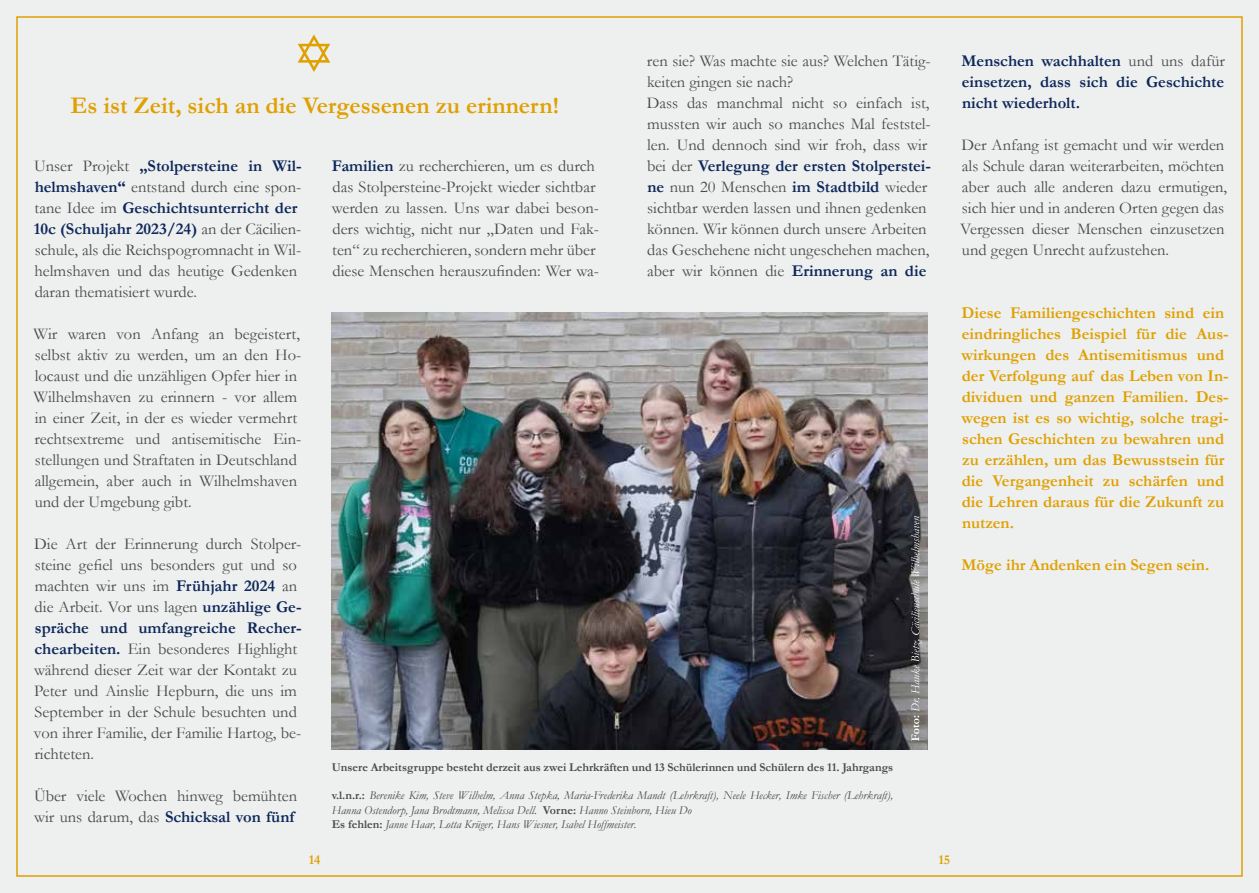
<style>
.page{position:relative;width:1259px;height:893px;background:#eeefef}
.page>*{position:absolute;margin:0;border:0;box-sizing:border-box;transform-origin:0 0}
.t1{font:700 24px "Garamond";color:#e0a000}
.t2{font:16.5px/21px "Garamond";color:#474a4b}
.t3{font:700 16.5px/21px "Garamond";color:#e0a000}
.t4{font:700 16.5px/21px "Garamond";color:#0c2759;text-align:justify}
.t5{font:700 13.5px "Garamond";color:#e0a000}
.t6{font:italic 12px/14.4px "Garamond";color:#474a4b}
.t7{font:700 12px "Garamond";color:#474a4b}
.s1{font-weight:700;color:#0c2759}
.s2{font-weight:400;color:#474a4b}
.s3{font-weight:700;font-style:normal}
</style>
<div class="page">
<div style="left:16px;top:16px;width:1226px;height:861px;background:#eeefef;border:2px solid #e0a000"></div>
<svg style="left:298px;top:34px;width:32px;height:38px"></svg>
<img style="left:332px;top:312px;width:595px;height:438px">
<svg style="left:911px;top:516px;width:11px;height:225px;background:#797879"></svg>
<p class="t2" style="left:646px;top:49px;width:286px">ren sie? Was machte sie aus? Welchen Tätig&shy;keiten gingen sie nach?<br>Dass das manchmal nicht so einfach ist, mussten wir auch so manches Mal feststel&shy;len. Und dennoch sind wir froh, dass wir bei der <span class="s1">Verlegung der ersten Stolperstei&shy;ne</span> nun 20 Menschen <span class="s1">im Stadtbild</span> wieder sichtbar werden lassen und ihnen gedenken können. Wir können durch unsere Arbeiten das Geschehene nicht ungeschehen machen, aber wir können die <span class="s1">Erinnerung an die</span></p>
<p class="t4" style="left:961px;top:50px;width:265px">Menschen wachhalten <span class="s2">und uns dafür </span>einsetzen, dass sich die Geschichte nicht wiederholt.</p>
<h1 class="t1" style="left:71px;top:89px;width:490px">Es ist Zeit, sich an die Vergessenen zu erinnern!</h1>
<p class="t2" style="left:960px;top:133px;width:268px">Der Anfang ist gemacht und wir werden als Schule daran weiterarbeiten, möchten aber auch alle anderen dazu ermutigen, sich hier und in anderen Orten gegen das Vergessen dieser Menschen einzusetzen und gegen Unrecht aufzustehen.</p>
<p class="t2" style="left:332px;top:154px;width:269px"><span class="s1">Familien</span> zu recherchieren, um es durch das Stolpersteine-Projekt wieder sichtbar werden zu lassen. Uns war dabei beson&shy;ders wichtig, nicht nur „Daten und Fak&shy;ten“ zu recherchieren, sondern mehr über diese Menschen herauszufinden: Wer wa-</p>
<p class="t2" style="left:34px;top:154px;width:269px">Unser Projekt <span class="s1">„Stolpersteine in Wil&shy;helmshaven“</span> entstand durch eine spon&shy;tane Idee im <span class="s1">Geschichtsunterricht der 10c (Schuljahr 2023/24)</span> an der Cäcilien&shy;schule, als die Reichspogromnacht in Wil&shy;helmshaven und das heutige Gedenken daran thematisiert wurde.</p>
<p class="t2" style="left:34px;top:322px;width:269px">Wir waren von Anfang an begeistert, selbst aktiv zu werden, um an den Ho&shy;locaust und die unzähligen Opfer hier in Wilhelmshaven zu erinnern - vor allem in einer Zeit, in der es wieder vermehrt rechtsextreme und antisemitische Ein&shy;stellungen und Straftaten in Deutschland allgemein, aber auch in Wilhelmshaven und der Umgebung gibt.</p>
<p class="t2" style="left:34px;top:532px;width:269px">Die Art der Erinnerung durch Stolper&shy;steine gefiel uns besonders gut und so machten wir uns im <span class="s1">Frühjahr 2024</span> an die Arbeit. Vor uns lagen <span class="s1">unzählige Ge&shy;spräche und umfangreiche Recher&shy;chearbeiten.</span> Ein besonderes Highlight während dieser Zeit war der Kontakt zu Peter und Ainslie Hepburn, die uns im September in der Schule besuchten und von ihrer Familie, der Familie Hartog, be&shy;richteten.</p>
<p class="t2" style="left:34px;top:785px;width:265px">Über viele Wochen hinweg bemühten wir uns darum, das <span class="s1">Schicksal von fünf</span></p>
<p class="t3" style="left:961px;top:302px;width:269px">Diese Familiengeschichten sind ein eindringliches Beispiel für die Aus&shy;wirkungen des Antisemitismus und der Verfolgung auf das Leben von In&shy;dividuen und ganzen Familien. Des&shy;wegen ist es so wichtig, solche tragi&shy;schen Geschichten zu bewahren und zu erzählen, um das Bewusstsein für die Vergangenheit zu schärfen und die Lehren daraus für die Zukunft zu nutzen.</p>
<p class="t3" style="left:961px;top:554px;width:249px">Möge ihr Andenken ein Segen sein.</p>
<p class="t7" style="left:332px;top:759px;width:563px">Unsere Arbeitsgruppe besteht derzeit aus zwei Lehrkräften und 13 Schülerinnen und Schülern des 11. Jahrgangs</p>
<p class="t6" style="left:332px;top:788px;width:563px"><span class="s3">v.l.n.r.:</span> Berenike Kim, Steve Wilhelm, Anna Stepka, Maria-Frederika Mandt (Lehrkraft), Neele Hecker, Imke Fischer (Lehrkraft),<br>Hanna Ostendorp, Jana Brodtmann, Melissa Dell. <span class="s3">Vorne:</span> Hanno Steinborn, Hieu Do<br><span class="s3">Es fehlen:</span> Janne Haar, Lotta Krüger, Hans Wiesner, Isabel Hoffmeister.</p>
<p class="t5" style="left:309px;top:851px;width:13px">14</p>
<p class="t5" style="left:938px;top:851px;width:13px">15</p>
</div>
